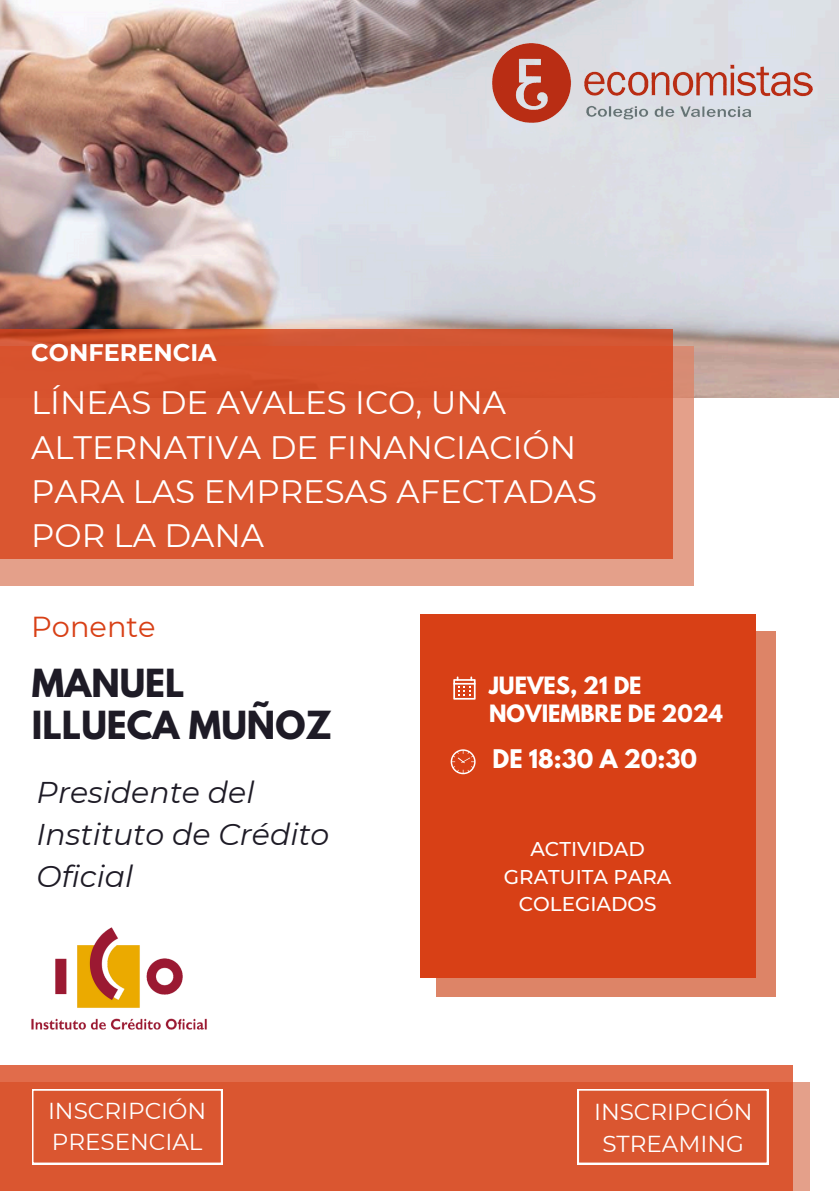
<style>
.page{position:relative;width:839px;height:1191px;background:#fff}
.page>*{position:absolute;margin:0;border:0;box-sizing:border-box;transform-origin:0 0}
.t1{font:700 34.4px/42px "League Spartan";color:#1e1b26}
.t2{font:32.4px/44.4px "Montserrat";color:#fff}
.t3{font:italic 30px/41.8px "Montserrat";color:#1e1b26}
.t4{font:28.8px "Montserrat";color:#d84016}
.t5{font:700 24px "Montserrat";color:#fff}
.t6{font:23px/32px "Montserrat";color:#fff;text-align:center}
.t7{font:700 22.8px "League Spartan";color:#fff}
.t8{font:700 21.2px/27.4px "League Spartan";color:#fff}
.t9{font:500 19.8px/27.4px "Montserrat";color:#fff;text-align:center}
</style>
<div class="page">
<div style="left:436px;top:631px;width:339px;height:365px;background:#dd8467"></div>
<div style="left:420px;top:614px;width:335px;height:363px;background:#d84016"></div>
<img style="left:0;top:0;width:838px;height:398px">
<div style="left:0;top:346px;width:694px;height:240px;background:#e4a08a"></div>
<div style="left:0;top:329px;width:672px;height:230px;background:#da5630"></div>
<svg style="left:453px;top:677px;width:22px;height:22px"></svg>
<svg style="left:450px;top:749px;width:25px;height:25px"></svg>
<svg style="left:0;top:1065px;width:793px;height:126px;background:#db5b36"></svg>
<svg style="left:32px;top:1089px;width:190px;height:75px;background:#dc5f3b"></svg>
<svg style="left:577px;top:1089px;width:191px;height:75px;background:#dc5f3c"></svg>
<img style="left:492px;top:44px;width:320px;height:79px">
<img style="left:31px;top:927px;width:176px;height:103px">
<p class="t5" style="left:31px;top:338px;width:187px">CONFERENCIA</p>
<p class="t2" style="left:31px;top:380px;width:567px">LÍNEAS DE AVALES ICO, UNA<br>ALTERNATIVA DE FINANCIACIÓN<br>PARA LAS EMPRESAS AFECTADAS<br>POR LA DANA</p>
<h3 class="t4" style="left:31px;top:609px;width:126px">Ponente</h3>
<h1 class="t1" style="left:32px;top:666px;width:301px">MANUEL<br>ILLUECA MUÑOZ</h1>
<p class="t3" style="left:37px;top:772px;width:294px">Presidente del<br>Instituto de Crédito<br>Oficial</p>
<h3 class="t6" style="left:48px;top:1095px;width:160px;text-align:left">INSCRIPCIÓN<br>PRESENCIAL</h3>
<h4 class="t8" style="left:489px;top:675px;width:235px">JUEVES, 21 DE<br>NOVIEMBRE DE 2024</h4>
<p class="t7" style="left:492px;top:747px;width:206px">DE 18:30 A 20:30</p>
<p class="t9" style="left:504px;top:835px;width:169px">ACTIVIDAD<br>GRATUITA PARA<br>COLEGIADOS</p>
<p class="t6" style="left:594px;top:1095px;width:160px">INSCRIPCIÓN<br>STREAMING</p>
</div>
